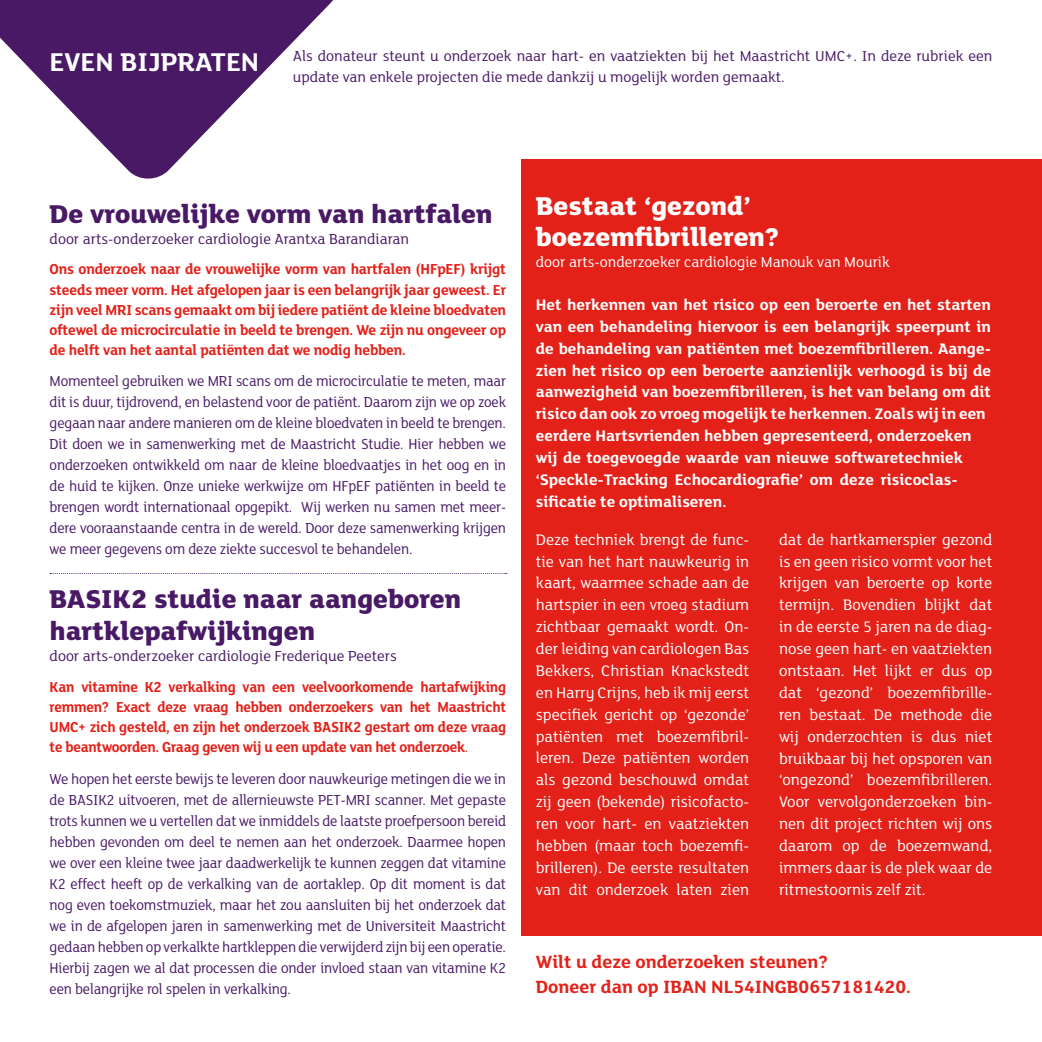
<style>
.page{position:relative;width:1042px;height:1042px;background:#fff}
.page>*{position:absolute;margin:0;border:0;box-sizing:border-box;transform-origin:0 0}
.t1{font:800 28px/31.5px "FS Lola";color:#491966}
.t2{font:800 28px/31.5px "FS Lola";color:#fff}
.t3{font:700 28px "FS Lola";color:#fff}
.t4{font:700 19.25px/24.5px "FS Lola";color:#e32119}
.t5{font:16.62px/21.9px "FS Lola";color:#fff;text-align:justify}
.t6{font:700 16.62px/21.9px "FS Lola";color:#fff}
.t7{font:15.75px/21px "FS Lola";color:#491966;text-align:justify;scale:.95 1}
.t8{font:700 15.75px/20.1px "FS Lola";letter-spacing:-.015em;color:#e32119;text-align:justify;scale:.95 1}
.t9{font:15.75px/21px "FS Lola";color:#491966}
.t10{font:700 15.75px/20.1px "FS Lola";letter-spacing:-.015em;color:#e32119;text-align:justify;scale:.93 1}
.t11{font:15.75px "FS Lola";color:#fff}
.s1{font-weight:400}
</style>
<div class="page">
<div style="left:521px;top:159px;width:521px;height:776px;background:#e32119"></div>
<svg style="left:0;top:0;width:334px;height:179px;fill:#491966"></svg>
<svg style="left:50px;top:573px;width:457px;height:1px"></svg>
<h1 class="t3" style="left:50px;top:42px;width:17px">even</h1>
<h1 class="t3" style="left:120px;top:42px;width:58px">bijpraten</h1>
<p class="t9" style="left:293px;top:45px;width:701px">Als donateur steunt u onderzoek naar hart- en vaatziekten bij het Maastricht UMC+. In deze rubriek een update van enkele projecten die mede dankzij u mogelijk worden gemaakt.</p>
<h1 class="t1" style="left:50px;top:196px;width:444px">De vrouwelijke vorm van hartfalen</h1>
<p class="t9" style="left:50px;top:227px;width:361px">door arts-onderzoeker cardiologie Arantxa Barandiaran</p>
<p class="t8" style="left:50px;top:258px;width:482px">Ons onderzoek naar de vrouwelijke vorm van hartfalen (HFpEF) krijgt steeds meer vorm. Het afgelopen jaar is een belangrijk jaar geweest. Er zijn veel MRI scans gemaakt om bij iedere patiënt de kleine bloedvaten oftewel de microcirculatie in beeld te brengen. We zijn nu ongeveer op de helft van het aantal patiënten dat we nodig hebben.</p>
<p class="t7" style="left:50px;top:370px;width:482px">Momenteel gebruiken we MRI scans om de microcirculatie te meten, maar dit is duur, tijdrovend, en belastend voor de patiënt. Daarom zijn we op zoek gegaan naar andere manieren om de kleine bloedvaten in beeld te brengen.<br>Dit doen we in samenwerking met de Maastricht Studie. Hier hebben we onderzoeken ontwikkeld om naar de kleine bloedvaatjes in het oog en in de huid te kijken. Onze unieke werkwijze om HFpEF patiënten in beeld te brengen wordt internationaal opgepikt. Wij werken nu samen met meer&shy;dere vooraanstaande centra in de wereld. Door deze samenwerking krijgen we meer gegevens om deze ziekte succesvol te behandelen.</p>
<h1 class="t1" style="left:50px;top:582px;width:413px">BASIK2 studie naar aangeboren hartklepafwijkingen</h1>
<p class="t9" style="left:50px;top:645px;width:349px">door arts-onderzoeker cardiologie Frederique Peeters</p>
<p class="t10" style="left:50px;top:675px;width:492px">Kan vitamine K2 verkalking van een veelvoorkomende hartafwijking remmen? Exact deze vraag hebben onderzoekers van het Maastricht UMC+ zich gesteld, en zijn het onderzoek BASIK2 gestart om deze vraag te beantwoorden. Graag geven wij u een update van het onderzoek<span class="s1">.</span></p>
<p class="t7" style="left:50px;top:767px;width:482px">We hopen het eerste bewijs te leveren door nauwkeurige metingen die we in de BASIK2 uitvoeren, met de allernieuwste PET-MRI scanner. Met gepaste trots kunnen we u vertellen dat we inmiddels de laatste proefpersoon bereid hebben gevonden om deel te nemen aan het onderzoek. Daarmee hopen we over een kleine twee jaar daadwerkelijk te kunnen zeggen dat vitamine K2 effect heeft op de verkalking van de aortaklep. Op dit moment is dat nog even toekomstmuziek, maar het zou aansluiten bij het onderzoek dat we in de afgelopen jaren in samenwerking met de Universiteit Maastricht gedaan hebben op verkalkte hartkleppen die verwijderd zijn bij een operatie.<br>Hierbij zagen we al dat processen die onder invloed staan van vitamine K2 een belangrijke rol spelen in verkalking.</p>
<h1 class="t2" style="left:536px;top:188px;width:245px">Bestaat ‘gezond’ boezemfibrilleren?</h1>
<p class="t11" style="left:536px;top:251px;width:355px">door arts-onderzoeker cardiologie Manouk van Mourik</p>
<p class="t6" style="left:536px;top:293px;width:457px">Het herkennen van het risico op een beroerte en het starten van een behandeling hiervoor is een belangrijk speerpunt in de behandeling van patiënten met boezemfibrilleren. Aange&shy;zien het risico op een beroerte aanzienlijk verhoogd is bij de aanwezigheid van boezemfibrilleren, is het van belang om dit risico dan ook zo vroeg mogelijk te herkennen. Zoals wij in een eerdere Hartsvrienden hebben gepresenteerd, onderzoeken wij de toegevoegde waarde van nieuwe softwaretechniek ‘Speckle-Tracking Echocardiografie’ om deze risicoclas&shy;sificatie te optimaliseren.</p>
<p class="t5" style="left:536px;top:527px;width:215px">Deze techniek brengt de func&shy;tie van het hart nauwkeurig in kaart, waarmee schade aan de hartspier in een vroeg stadium zichtbaar gemaakt wordt. On&shy;der leiding van cardiologen Bas Bekkers, Christian Knackstedt en Harry Crijns, heb ik mij eerst specifiek gericht op ‘gezonde’ patiënten met boezemfibril&shy;leren. Deze patiënten worden als gezond beschouwd omdat zij geen (bekende) risicofacto&shy;ren voor hart- en vaatziekten hebben (maar toch boezemfi&shy;brilleren). De eerste resultaten van dit onderzoek laten zien</p>
<p class="t5" style="left:779px;top:528px;width:215px">dat de hartkamerspier gezond is en geen risico vormt voor het krijgen van beroerte op korte termijn. Bovendien blijkt dat in de eerste 5 jaren na de diag&shy;nose geen hart- en vaatziekten ontstaan. Het lijkt er dus op dat ‘gezond’ boezemfibrille&shy;ren bestaat. De methode die wij onderzochten is dus niet bruikbaar bij het opsporen van ‘ongezond’ boezemfibrilleren.<br>Voor vervolgonderzoeken bin&shy;nen dit project richten wij ons daarom op de boezemwand, immers daar is de plek waar de ritmestoornis zelf zit.</p>
<p class="t4" style="left:536px;top:949px;width:376px">Wilt u deze onderzoeken steunen?<br>Doneer dan op IBAN NL54INGB0657181420.</p>
</div>
